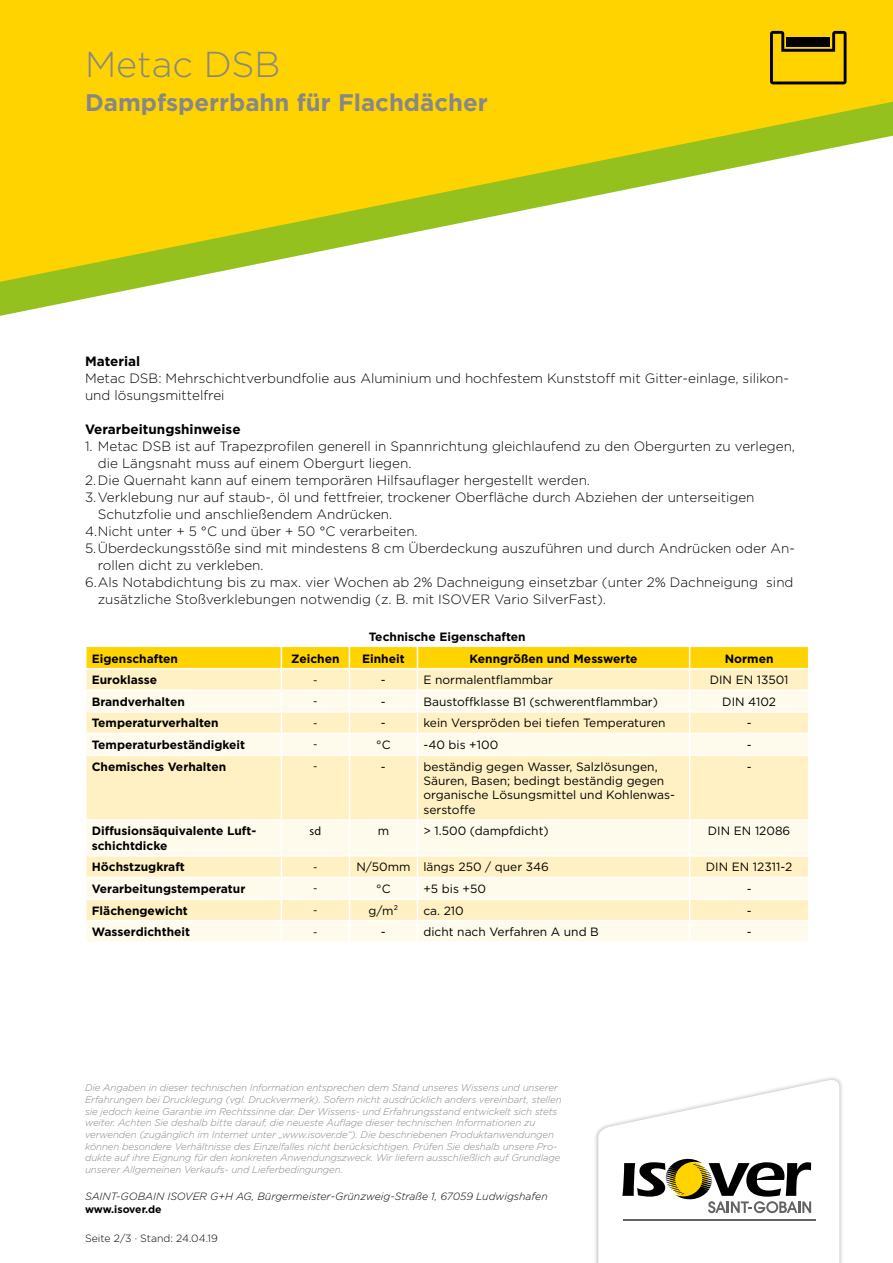
<style>
.page{position:relative;width:893px;height:1263px;background:#fff}
.page>*{position:absolute;margin:0;border:0;box-sizing:border-box;transform-origin:0 0}
.t1{font:300 36px "Gotham";color:#878787}
.t2{font:700 24px "Gotham";color:#878787}
.t3{font:300 13.5px/17px "Gotham";color:#000}
.t4{font:700 13.5px "Gotham";color:#000}
.t5{font:12px/14.4px "Gotham";color:#000}
.t6{font:700 12px/14.4px "Gotham";color:#000}
.t7{font:12px "Myriad Pro";color:#000}
.t8{font:italic 300 10.5px "Gotham";color:#000}
.t9{font:300 10.5px "Gotham";color:#000}
.t10{font:700 10.5px "Gotham";letter-spacing:-.005em;color:#000}
.t11{font:italic 300 9.75px/11.7px "Gotham";letter-spacing:-.01em;color:#878787}
</style>
<div class="page">
<svg style="left:0;top:282px;width:168px;height:34px"></svg>
<svg style="left:0;top:0;width:893px;height:282px;fill:#ffd300"></svg>
<svg style="left:87px;top:756px;width:721px;height:185px;background:#fff5d4"></svg>
<hr style="left:281px;top:756px;width:1px;height:63px;background:#fff">
<hr style="left:349px;top:756px;width:1px;height:63px;background:#fff">
<hr style="left:417px;top:756px;width:1px;height:63px;background:#fff">
<hr style="left:689px;top:756px;width:1px;height:63px;background:#fff">
<hr style="left:85px;top:819px;width:196px;height:2px;background:#fff">
<hr style="left:281px;top:819px;width:68px;height:2px;background:#fff">
<hr style="left:281px;top:821px;width:1px;height:34px;background:#fff">
<hr style="left:349px;top:819px;width:68px;height:2px;background:#fff">
<hr style="left:349px;top:821px;width:1px;height:34px;background:#fff">
<hr style="left:417px;top:819px;width:273px;height:2px;background:#fff">
<hr style="left:417px;top:821px;width:1px;height:34px;background:#fff">
<hr style="left:690px;top:819px;width:119px;height:2px;background:#fff">
<hr style="left:689px;top:821px;width:1px;height:34px;background:#fff">
<hr style="left:85px;top:855px;width:196px;height:2px;background:#fff">
<hr style="left:281px;top:855px;width:68px;height:2px;background:#fff">
<hr style="left:349px;top:855px;width:68px;height:2px;background:#fff">
<hr style="left:417px;top:855px;width:273px;height:2px;background:#fff">
<hr style="left:690px;top:855px;width:119px;height:2px;background:#fff">
<hr style="left:85px;top:877px;width:196px;height:1px;background:#fff">
<hr style="left:281px;top:877px;width:68px;height:1px;background:#fff">
<hr style="left:349px;top:877px;width:68px;height:1px;background:#fff">
<hr style="left:417px;top:877px;width:273px;height:1px;background:#fff">
<hr style="left:690px;top:877px;width:119px;height:1px;background:#fff">
<hr style="left:85px;top:898px;width:196px;height:2px;background:#fff">
<hr style="left:281px;top:898px;width:68px;height:2px;background:#fff">
<hr style="left:349px;top:898px;width:68px;height:2px;background:#fff">
<hr style="left:417px;top:898px;width:273px;height:2px;background:#fff">
<hr style="left:690px;top:898px;width:119px;height:2px;background:#fff">
<hr style="left:85px;top:920px;width:196px;height:1px;background:#fff">
<hr style="left:281px;top:920px;width:68px;height:1px;background:#fff">
<svg style="left:281px;top:857px;width:1px;height:84px"></svg>
<hr style="left:349px;top:920px;width:68px;height:1px;background:#fff">
<svg style="left:349px;top:857px;width:1px;height:84px"></svg>
<hr style="left:417px;top:920px;width:273px;height:1px;background:#fff">
<svg style="left:417px;top:857px;width:1px;height:84px"></svg>
<hr style="left:690px;top:920px;width:119px;height:1px;background:#fff">
<svg style="left:689px;top:857px;width:1px;height:84px"></svg>
<svg style="left:86px;top:647px;width:723px;height:107px;background:#ffefb0"></svg>
<hr style="left:690px;top:668px;width:119px;height:1px;background:#fff">
<svg style="left:770px;top:31px;width:76px;height:53px;background:#b39400"></svg>
<div style="left:594px;top:1075px;width:250px;height:188px;background:#000;opacity:.3"></div>
<svg style="left:598px;top:1078px;width:241px;height:185px"></svg>
<h1 class="t1" style="left:85px;top:41px;width:197px">Metac DSB</h1>
<h2 class="t2" style="left:85px;top:86px;width:404px">Dampfsperrbahn für Flachdächer</h2>
<p class="t4" style="left:85px;top:352px;width:57px">Material</p>
<p class="t3" style="left:85px;top:369px;width:705px">Metac DSB: Mehrschichtverbundfolie aus Aluminium und hochfestem Kunststoff mit Gitter-einlage, silikon&shy;und lösungsmittelfrei</p>
<p class="t4" style="left:85px;top:420px;width:157px">Verarbeitungshinweise</p>
<p class="t3" style="left:85px;top:437px;width:711px">1. Metac DSB ist auf Trapezprofilen generell in Spannrichtung gleichlaufend zu den Obergurten zu verlegen,</p>
<p class="t3" style="left:98px;top:454px;width:315px">die Längsnaht muss auf einem Obergurt liegen.</p>
<p class="t3" style="left:85px;top:471px;width:506px">2.Die Quernaht kann auf einem temporären Hilfsauflager hergestellt werden.</p>
<p class="t3" style="left:85px;top:488px;width:671px">3.Verklebung nur auf staub-, öl und fettfreier, trockener Oberfläche durch Abziehen der unterseitigen</p>
<p class="t3" style="left:98px;top:505px;width:296px">Schutzfolie und anschließendem Andrücken.</p>
<p class="t3" style="left:85px;top:522px;width:334px">4.Nicht unter + 5 °C und über + 50 °C verarbeiten.</p>
<p class="t3" style="left:85px;top:539px;width:711px">5.Überdeckungsstöße sind mit mindestens 8 cm Überdeckung auszuführen und durch Andrücken oder An-</p>
<p class="t3" style="left:98px;top:556px;width:167px">rollen dicht zu verkleben.</p>
<p class="t3" style="left:85px;top:573px;width:710px">6.Als Notabdichtung bis zu max. vier Wochen ab 2% Dachneigung einsetzbar (unter 2% Dachneigung sind</p>
<p class="t3" style="left:98px;top:590px;width:510px">zusätzliche Stoßverklebungen notwendig (z. B. mit ISOVER Vario SilverFast).</p>
<p class="t6" style="left:369px;top:629px;width:158px">Technische Eigenschaften</p>
<p class="t6" style="left:92px;top:651px;width:88px">Eigenschaften</p>
<p class="t6" style="left:291px;top:651px;width:50px">Zeichen</p>
<p class="t6" style="left:362px;top:651px;width:44px">Einheit</p>
<p class="t6" style="left:469px;top:651px;width:170px">Kenngrößen und Messwerte</p>
<p class="t6" style="left:725px;top:651px;width:50px">Normen</p>
<p class="t6" style="left:92px;top:673px;width:67px">Euroklasse</p>
<p class="t7" style="left:314px;top:672px;width:5px">-</p>
<p class="t5" style="left:381px;top:672px;width:6px">-</p>
<p class="t5" style="left:423px;top:672px;width:131px">E normalentflammbar</p>
<p class="t5" style="left:710px;top:672px;width:80px">DIN EN 13501</p>
<p class="t6" style="left:92px;top:694px;width:95px">Brandverhalten</p>
<p class="t7" style="left:314px;top:694px;width:5px">-</p>
<p class="t5" style="left:381px;top:694px;width:6px">-</p>
<p class="t5" style="left:423px;top:694px;width:236px">Baustoffklasse B1 (schwerentflammbar)</p>
<p class="t5" style="left:722px;top:694px;width:55px">DIN 4102</p>
<p class="t6" style="left:92px;top:716px;width:129px">Temperaturverhalten</p>
<p class="t7" style="left:314px;top:715px;width:5px">-</p>
<p class="t5" style="left:381px;top:716px;width:6px">-</p>
<p class="t5" style="left:423px;top:716px;width:244px">kein Verspröden bei tiefen Temperaturen</p>
<p class="t5" style="left:747px;top:716px;width:6px">-</p>
<p class="t6" style="left:92px;top:737px;width:155px">Temperaturbeständigkeit</p>
<p class="t7" style="left:314px;top:737px;width:5px">-</p>
<p class="t5" style="left:376px;top:737px;width:16px">°C</p>
<p class="t5" style="left:423px;top:737px;width:76px">-40 bis +100</p>
<p class="t5" style="left:747px;top:737px;width:6px">-</p>
<p class="t6" style="left:92px;top:759px;width:136px">Chemisches Verhalten</p>
<p class="t7" style="left:314px;top:759px;width:5px">-</p>
<p class="t5" style="left:381px;top:759px;width:6px">-</p>
<p class="t5" style="left:423px;top:759px;width:253px">beständig gegen Wasser, Salzlösungen, Säuren, Basen; bedingt beständig gegen organische Lösungsmittel und Kohlenwas&shy;serstoffe</p>
<p class="t5" style="left:747px;top:759px;width:6px">-</p>
<p class="t6" style="left:92px;top:824px;width:166px">Diffusionsäquivalente Luft&shy;schichtdicke</p>
<p class="t7" style="left:310px;top:823px;width:13px">sd</p>
<p class="t5" style="left:378px;top:824px;width:13px">m</p>
<p class="t5" style="left:423px;top:824px;width:127px">&gt; 1.500 (dampfdicht)</p>
<p class="t5" style="left:708px;top:824px;width:84px">DIN EN 12086</p>
<p class="t6" style="left:92px;top:860px;width:95px">Höchstzugkraft</p>
<p class="t7" style="left:314px;top:859px;width:5px">-</p>
<p class="t5" style="left:356px;top:860px;width:194px">N/50mm längs 250 / quer 346</p>
<p class="t5" style="left:706px;top:860px;width:88px">DIN EN 12311-2</p>
<p class="t6" style="left:92px;top:881px;width:155px">Verarbeitungstemperatur</p>
<p class="t7" style="left:314px;top:881px;width:5px">-</p>
<p class="t5" style="left:376px;top:881px;width:16px">°C</p>
<p class="t5" style="left:423px;top:881px;width:64px">+5 bis +50</p>
<p class="t5" style="left:747px;top:881px;width:6px">-</p>
<p class="t6" style="left:92px;top:903px;width:98px">Flächengewicht</p>
<p class="t7" style="left:314px;top:903px;width:5px">-</p>
<p class="t5" style="left:369px;top:903px;width:31px">g/m²</p>
<p class="t5" style="left:423px;top:903px;width:42px">ca. 210</p>
<p class="t5" style="left:747px;top:903px;width:6px">-</p>
<p class="t6" style="left:92px;top:925px;width:100px">Wasserdichtheit</p>
<p class="t7" style="left:314px;top:924px;width:5px">-</p>
<p class="t5" style="left:381px;top:924px;width:6px">-</p>
<p class="t5" style="left:423px;top:924px;width:177px">dicht nach Verfahren A und B</p>
<p class="t5" style="left:747px;top:924px;width:6px">-</p>
<p class="t11" style="left:85px;top:1081px;width:478px">Die Angaben in dieser technischen Information entsprechen dem Stand unseres Wissens und unserer Erfahrungen bei Drucklegung (vgl. Druckvermerk). Sofern nicht ausdrücklich anders vereinbart, stellen sie jedoch keine Garantie im Rechtssinne dar. Der Wissens- und Erfahrungsstand entwickelt sich stets weiter. Achten Sie deshalb bitte darauf, die neueste Auflage dieser technischen Informationen zu verwenden (zugänglich im Internet unter „www.isover.de“). Die beschriebenen Produktanwendungen können besondere Verhältnisse des Einzelfalles nicht berücksichtigen. Prüfen Sie deshalb unsere Pro&shy;dukte auf ihre Eignung für den konkreten Anwendungszweck. Wir liefern ausschließlich auf Grundlage unserer Allgemeinen Verkaufs- und Lieferbedingungen.</p>
<p class="t8" style="left:85px;top:1189px;width:464px">SAINT-GOBAIN ISOVER G+H AG, Bürgermeister-Grünzweig-Straße 1, 67059 Ludwigshafen</p>
<p class="t10" style="left:85px;top:1202px;width:78px">www.isover.de</p>
<p class="t9" style="left:85px;top:1231px;width:134px">Seite 2/3 · Stand: 24.04.19</p>
</div>
